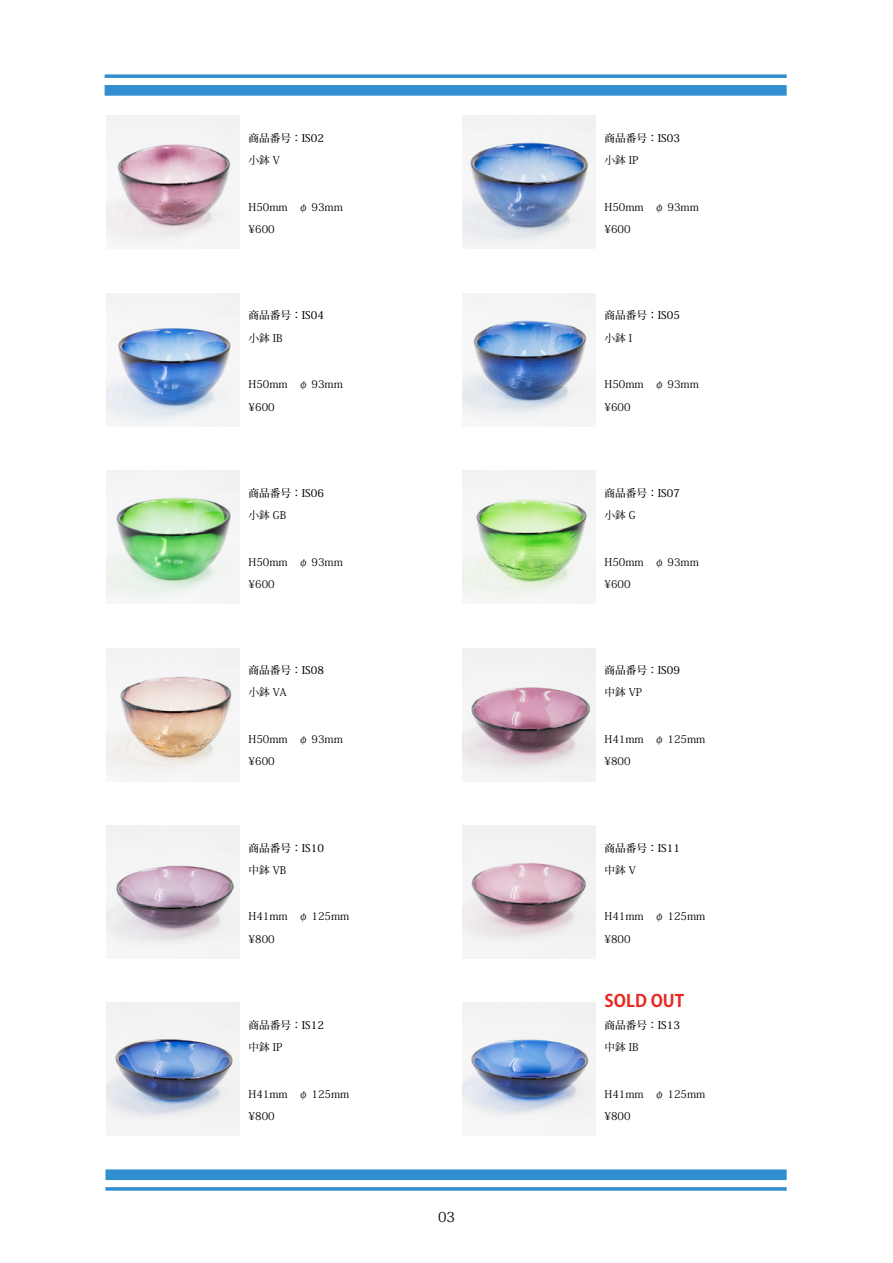
<style>
.page{position:relative;width:893px;height:1263px;background:#fff}
.page>*{position:absolute;margin:0;border:0;box-sizing:border-box;transform-origin:0 0}
.t1{font:700 16.95px "Koz Go Pr 6 N";color:#e72922}
.t2{font:13.8px "Koz Min Pr 6 N";color:#000}
.t3{font:10.65px/22.4px "Koz Min Pr 6 N";color:#000}
.t4{font:500 10.65px "Koz Min Pr 6 N";color:#000}
</style>
<div class="page">
<svg style="left:105px;top:74px;width:682px;height:4px;background:#489bd4"></svg>
<div style="left:105px;top:85px;width:682px;height:11px;background:#328fcf"></div>
<svg style="left:105px;top:1187px;width:682px;height:4px;background:#489bd4"></svg>
<div style="left:105px;top:1169px;width:682px;height:11px;background:#328fcf"></div>
<img style="left:106px;top:116px;width:133px;height:133px">
<img style="left:462px;top:116px;width:133px;height:133px">
<img style="left:106px;top:293px;width:133px;height:132px">
<img style="left:462px;top:293px;width:133px;height:132px">
<img style="left:106px;top:471px;width:133px;height:129px">
<img style="left:462px;top:471px;width:133px;height:133px">
<img style="left:106px;top:648px;width:133px;height:133px">
<img style="left:462px;top:648px;width:133px;height:133px">
<img style="left:106px;top:825px;width:133px;height:133px">
<img style="left:462px;top:825px;width:133px;height:133px">
<img style="left:106px;top:1003px;width:133px;height:133px">
<img style="left:462px;top:1003px;width:133px;height:133px">
<p class="t4" style="left:249px;top:132px;width:77px">商品番号：IS02</p>
<p class="t3" style="left:249px;top:149px;width:33px">小鉢 V</p>
<p class="t3" style="left:249px;top:196px;width:96px">H50mm　φ 93mm ¥600</p>
<p class="t4" style="left:249px;top:309px;width:77px">商品番号：IS04</p>
<p class="t3" style="left:249px;top:327px;width:36px">小鉢 IB</p>
<p class="t3" style="left:249px;top:373px;width:96px">H50mm　φ 93mm ¥600</p>
<p class="t4" style="left:249px;top:487px;width:77px">商品番号：IS06</p>
<p class="t3" style="left:249px;top:504px;width:39px">小鉢 GB</p>
<p class="t3" style="left:249px;top:551px;width:96px">H50mm　φ 93mm ¥600</p>
<p class="t4" style="left:249px;top:664px;width:77px">商品番号：IS08</p>
<p class="t3" style="left:249px;top:682px;width:39px">小鉢 VA</p>
<p class="t3" style="left:249px;top:728px;width:96px">H50mm　φ 93mm ¥600</p>
<p class="t4" style="left:249px;top:842px;width:77px">商品番号：IS10</p>
<p class="t3" style="left:249px;top:859px;width:39px">中鉢 VB</p>
<p class="t3" style="left:249px;top:905px;width:102px">H41mm　φ 125mm ¥800</p>
<p class="t4" style="left:249px;top:1019px;width:77px">商品番号：IS12</p>
<p class="t3" style="left:249px;top:1036px;width:36px">中鉢 IP</p>
<p class="t3" style="left:249px;top:1083px;width:102px">H41mm　φ 125mm ¥800</p>
<p class="t2" style="left:438px;top:1209px;width:18px">03</p>
<p class="t4" style="left:605px;top:132px;width:77px">商品番号：IS03</p>
<p class="t3" style="left:605px;top:149px;width:36px">小鉢 IP</p>
<p class="t3" style="left:605px;top:196px;width:96px">H50mm　φ 93mm ¥600</p>
<p class="t4" style="left:605px;top:309px;width:77px">商品番号：IS05</p>
<p class="t3" style="left:605px;top:327px;width:29px">小鉢 I</p>
<p class="t3" style="left:605px;top:373px;width:96px">H50mm　φ 93mm ¥600</p>
<p class="t4" style="left:605px;top:487px;width:77px">商品番号：IS07</p>
<p class="t3" style="left:605px;top:504px;width:33px">小鉢 G</p>
<p class="t3" style="left:605px;top:551px;width:96px">H50mm　φ 93mm ¥600</p>
<p class="t4" style="left:605px;top:664px;width:77px">商品番号：IS09</p>
<p class="t3" style="left:605px;top:682px;width:39px">中鉢 VP</p>
<p class="t3" style="left:605px;top:728px;width:102px">H41mm　φ 125mm ¥800</p>
<p class="t4" style="left:605px;top:842px;width:77px">商品番号：IS11</p>
<p class="t3" style="left:605px;top:859px;width:33px">中鉢 V</p>
<p class="t3" style="left:605px;top:905px;width:102px">H41mm　φ 125mm ¥800</p>
<h1 class="t1" style="left:605px;top:991px;width:81px">SOLD OUT</h1>
<p class="t4" style="left:605px;top:1019px;width:77px">商品番号：IS13</p>
<p class="t3" style="left:605px;top:1036px;width:36px">中鉢 IB</p>
<p class="t3" style="left:605px;top:1083px;width:102px">H41mm　φ 125mm ¥800</p>
</div>
